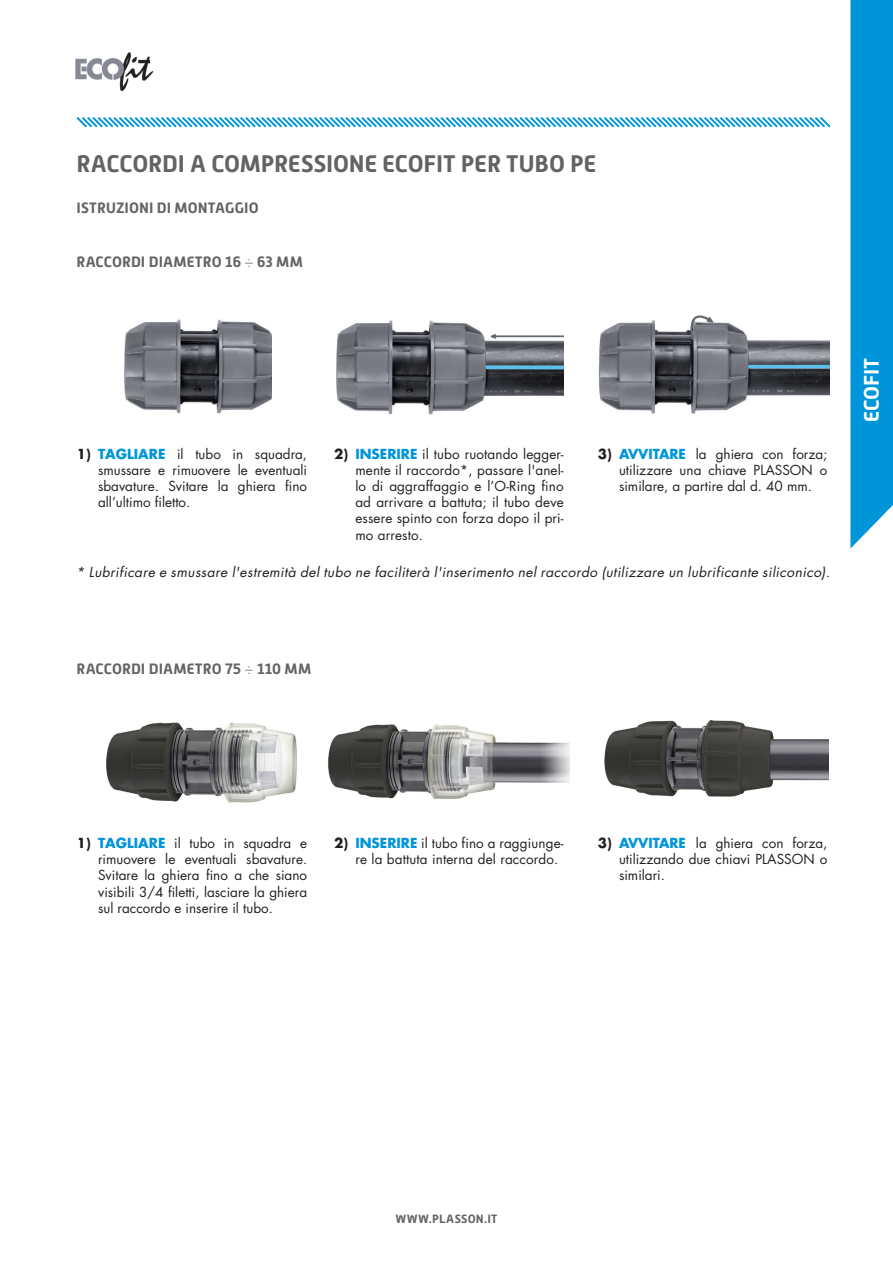
<style>
.page{position:relative;width:893px;height:1263px;background:#fff}
.page>*{position:absolute;margin:0;border:0;box-sizing:border-box;transform-origin:0 0}
.t1{font:700 24px "Alwyn New";letter-spacing:-.005em;color:#636366}
.t2{font:700 21px "Alwyn New";letter-spacing:-.005em;color:#fff}
.t3{font:700 15px "Alwyn New";letter-spacing:.005em;color:#636366}
.t4{font:13.5px/16.2px "Futura Std";color:#231f20;text-align:justify}
.t5{font:italic 13.5px "Futura Std";letter-spacing:.025em;color:#231f20}
.t6{font:700 12px "Alwyn New";letter-spacing:.025em;color:#636366}
.s1{font-family:"Futura Std";font-weight:300}
.s2{font-weight:700}
.s3{font-weight:700;color:#0095d9}
</style>
<div class="page">
<div style="left:850px;top:0;width:43px;height:548px;background:#0095d9"></div>
<svg style="left:76px;top:117px;width:755px;height:11px"></svg>
<img style="left:75px;top:52px;width:79px;height:39px">
<img style="left:598px;top:315px;width:231px;height:99px">
<img style="left:106px;top:722px;width:191px;height:81px">
<img style="left:328px;top:724px;width:241px;height:75px">
<img style="left:604px;top:720px;width:224px;height:77px">
<img style="left:124px;top:319px;width:148px;height:95px">
<img style="left:336px;top:320px;width:228px;height:95px">
<p class="t1" style="left:77px;top:150px;width:521px">RACCORDI A COMPRESSIONE ECOFIT PER TUBO PE</p>
<p class="t3" style="left:77px;top:199px;width:184px">ISTRUZIONI DI MONTAGGIO</p>
<p class="t3" style="left:77px;top:253px;width:228px">RACCORDI DIAMETRO 16 <span class="s1">÷</span> 63 MM</p>
<p class="t4" style="left:98px;top:446px;width:211px;text-indent:-21px"><span class="s2">1)</span> <span class="s3">TAGLIARE</span> il tubo in squadra, smussare e rimuovere le eventuali sbavature. Svitare la ghiera fino all’ultimo filetto.</p>
<p class="t4" style="left:355px;top:446px;width:210px;text-indent:-21px"><span class="s2">2)</span> <span class="s3">INSERIRE</span> il tubo ruotando legger&shy;mente il raccordo*, passare l'anel&shy;lo di aggraffaggio e l’O-Ring fino ad arrivare a battuta; il tubo deve essere spinto con forza dopo il pri&shy;mo arresto.</p>
<p class="t4" style="left:619px;top:446px;width:210px;text-indent:-21px"><span class="s2">3)</span> <span class="s3">AVVITARE</span> la ghiera con forza; utilizzare una chiave PLASSON o similare, a partire dal d. 40 mm.</p>
<p class="t5" style="left:76px;top:563px;width:755px">* Lubrificare e smussare l'estremità del tubo ne faciliterà l'inserimento nel raccordo (utilizzare un lubrificante siliconico).</p>
<p class="t3" style="left:77px;top:660px;width:236px">RACCORDI DIAMETRO 75 <span class="s1">÷</span> 110 MM</p>
<p class="t2" style="left:859px;top:422px;width:66px;rotate:-90deg">ECOFIT</p>
<p class="t4" style="left:98px;top:835px;width:211px;text-indent:-21px"><span class="s2">1)</span> <span class="s3">TAGLIARE</span> il tubo in squadra e rimuovere le eventuali sbavature.<br>Svitare la ghiera fino a che siano visibili 3/4 filetti, lasciare la ghiera sul raccordo e inserire il tubo.</p>
<p class="t4" style="left:355px;top:835px;width:210px;text-indent:-21px"><span class="s2">2)</span> <span class="s3">INSERIRE</span> il tubo fino a raggiunge&shy;re la battuta interna del raccordo.</p>
<p class="t4" style="left:619px;top:835px;width:210px;text-indent:-21px"><span class="s2">3)</span> <span class="s3">AVVITARE</span> la ghiera con forza, utilizzando due chiavi PLASSON o similari.</p>
<p class="t6" style="left:396px;top:1212px;width:103px">WWW.PLASSON.IT</p>
</div>
